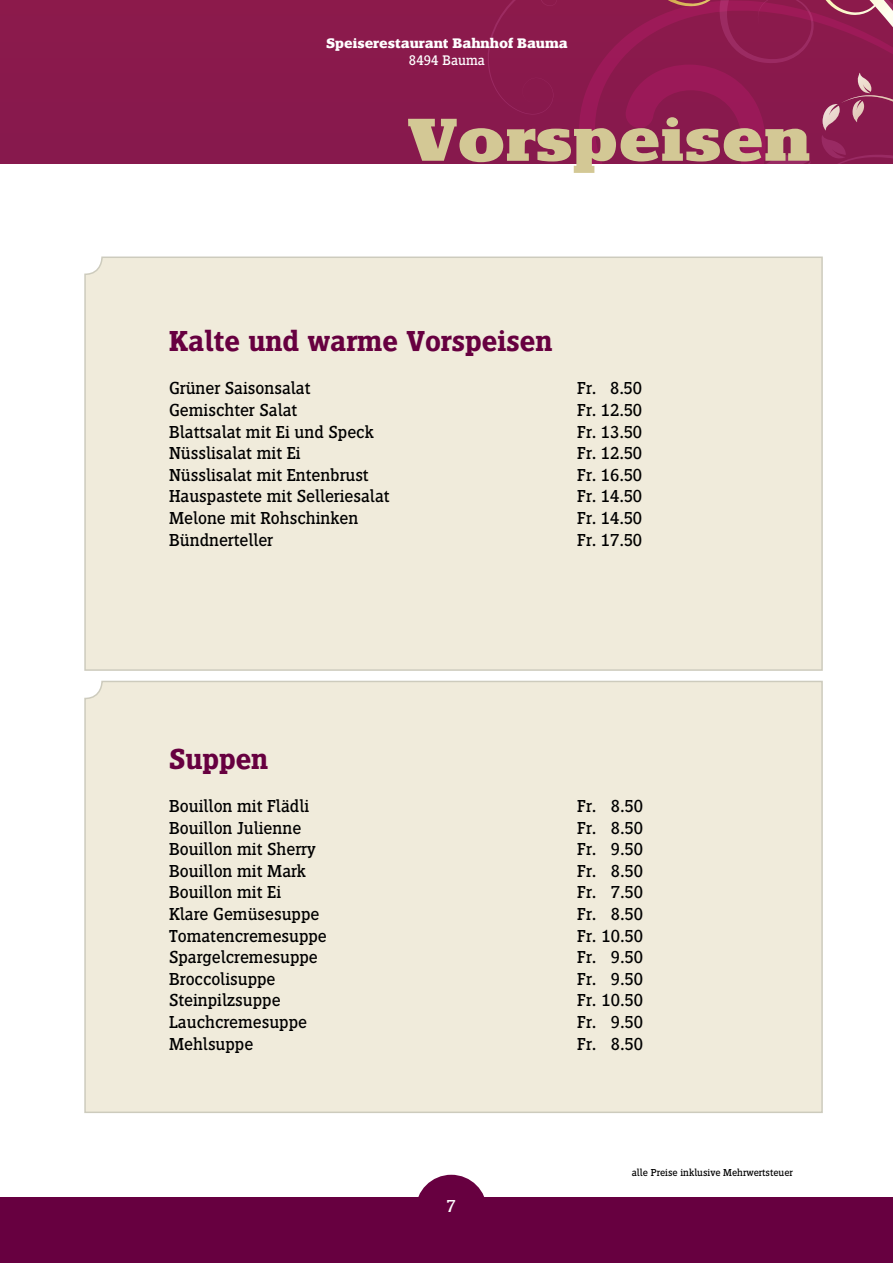
<style>
.page{position:relative;width:893px;height:1263px;background:#fff}
.page>*{position:absolute;margin:0;border:0;box-sizing:border-box;transform-origin:0 0}
.t1{font:900 63px "Siseriff LT Std";color:#d3c895}
.t2{font:600 30px "Siseriff LT Std";color:#670040}
.t3{font:18px "Siseriff LT Std";color:#000}
.t4{font:18px "Siseriff LT Std";color:#fff}
.t5{font:700 14.4px "Siseriff LT Std";color:#fff}
.t6{font:14.4px "Siseriff LT Std";color:#fff}
.t7{font:10.5px "Siseriff LT Std";color:#000}
</style>
<div class="page">
<div style="left:0;top:0;width:893px;height:164px;background:#89194c"></div>
<svg style="left:488px;top:0;width:65px;height:115px"></svg>
<svg style="left:579px;top:0;width:314px;height:164px"></svg>
<div style="left:0;top:1197px;width:893px;height:66px;background:#670040"></div>
<div style="left:416px;top:1175px;width:71px;height:71px;background:#670040;border-radius:50%"></div>
<div style="left:84px;top:680px;width:739px;height:433px;background:#f0ebdb"></div>
<div style="left:84px;top:256px;width:739px;height:415px;background:#f0ebdb"></div>
<p class="t5" style="left:326px;top:35px;width:243px">Speiserestaurant Bahnhof Bauma</p>
<p class="t6" style="left:409px;top:52px;width:78px">8494 Bauma</p>
<h1 class="t1" style="left:408px;top:104px;width:404px">Vorspeisen</h1>
<h2 class="t2" style="left:169px;top:325px;width:385px">Kalte und warme Vorspeisen</h2>
<p class="t3" style="left:169px;top:379px;width:143px">Grüner Saisonsalat</p>
<p class="t3" style="left:577px;top:379px;width:67px">Fr. 8.50</p>
<p class="t3" style="left:169px;top:400px;width:130px">Gemischter Salat</p>
<p class="t3" style="left:577px;top:400px;width:67px">Fr. 12.50</p>
<p class="t3" style="left:169px;top:422px;width:206px">Blattsalat mit Ei und Speck</p>
<p class="t3" style="left:577px;top:422px;width:67px">Fr. 13.50</p>
<p class="t3" style="left:169px;top:443px;width:133px">Nüsslisalat mit Ei</p>
<p class="t3" style="left:577px;top:443px;width:67px">Fr. 12.50</p>
<p class="t3" style="left:169px;top:465px;width:201px">Nüsslisalat mit Entenbrust</p>
<p class="t3" style="left:577px;top:465px;width:67px">Fr. 16.50</p>
<p class="t3" style="left:169px;top:487px;width:222px">Hauspastete mit Selleriesalat</p>
<p class="t3" style="left:577px;top:487px;width:67px">Fr. 14.50</p>
<p class="t3" style="left:169px;top:508px;width:191px">Melone mit Rohschinken</p>
<p class="t3" style="left:577px;top:508px;width:67px">Fr. 14.50</p>
<p class="t3" style="left:169px;top:530px;width:106px">Bündnerteller</p>
<p class="t3" style="left:577px;top:530px;width:67px">Fr. 17.50</p>
<h2 class="t2" style="left:169px;top:742px;width:101px">Suppen</h2>
<p class="t3" style="left:169px;top:796px;width:142px">Bouillon mit Flädli</p>
<p class="t3" style="left:577px;top:796px;width:67px">Fr. 8.50</p>
<p class="t3" style="left:169px;top:818px;width:134px">Bouillon Julienne</p>
<p class="t3" style="left:577px;top:818px;width:67px">Fr. 8.50</p>
<p class="t3" style="left:169px;top:839px;width:148px">Bouillon mit Sherry</p>
<p class="t3" style="left:577px;top:839px;width:67px">Fr. 9.50</p>
<p class="t3" style="left:169px;top:861px;width:139px">Bouillon mit Mark</p>
<p class="t3" style="left:577px;top:861px;width:67px">Fr. 8.50</p>
<p class="t3" style="left:169px;top:883px;width:114px">Bouillon mit Ei</p>
<p class="t3" style="left:577px;top:883px;width:67px">Fr. 7.50</p>
<p class="t3" style="left:169px;top:904px;width:152px">Klare Gemüsesuppe</p>
<p class="t3" style="left:577px;top:904px;width:67px">Fr. 8.50</p>
<p class="t3" style="left:169px;top:926px;width:159px">Tomatencremesuppe</p>
<p class="t3" style="left:577px;top:926px;width:67px">Fr. 10.50</p>
<p class="t3" style="left:169px;top:947px;width:150px">Spargelcremesuppe</p>
<p class="t3" style="left:577px;top:947px;width:67px">Fr. 9.50</p>
<p class="t3" style="left:169px;top:969px;width:108px">Broccolisuppe</p>
<p class="t3" style="left:577px;top:969px;width:67px">Fr. 9.50</p>
<p class="t3" style="left:169px;top:991px;width:113px">Steinpilzsuppe</p>
<p class="t3" style="left:577px;top:991px;width:67px">Fr. 10.50</p>
<p class="t3" style="left:169px;top:1012px;width:139px">Lauchcremesuppe</p>
<p class="t3" style="left:577px;top:1012px;width:67px">Fr. 9.50</p>
<p class="t3" style="left:169px;top:1034px;width:86px">Mehlsuppe</p>
<p class="t3" style="left:577px;top:1034px;width:67px">Fr. 8.50</p>
<p class="t4" style="left:447px;top:1196px;width:11px">7</p>
<p class="t7" style="left:632px;top:1167px;width:163px">alle Preise inklusive Mehrwertsteuer</p>
</div>
